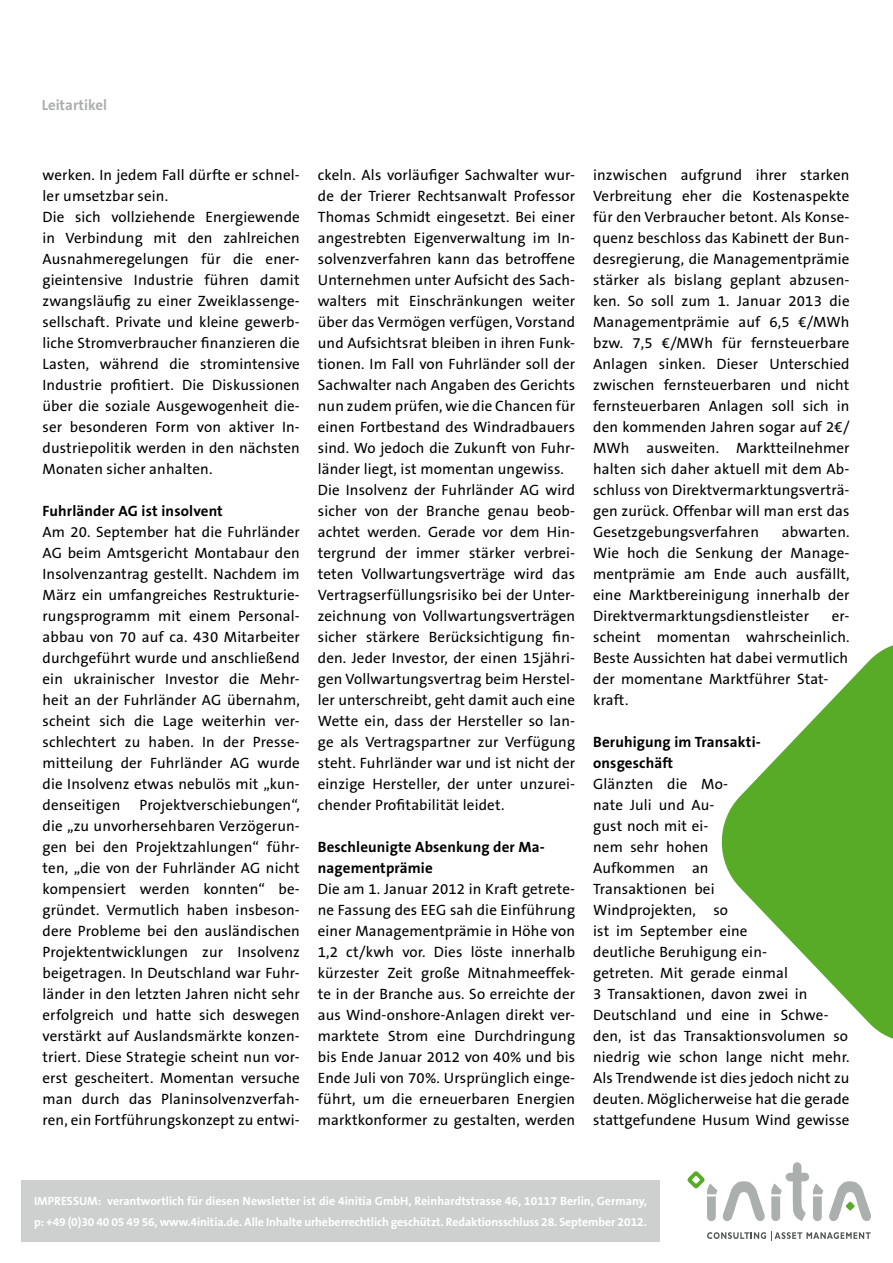
<style>
.page{position:relative;width:893px;height:1263px;background:#fff}
.page>*{position:absolute;margin:0;border:0;box-sizing:border-box;transform-origin:0 0}
.t1{font:15px/21px "The Sans B5 Plain";letter-spacing:.01em;color:#000;text-align:justify}
.t2{font:700 15px/21px "The Sans B7";letter-spacing:.01em;color:#000}
.t3{font:700 14.85px "The Sans B7";color:#abafad}
.t4{font:700 12px/21px "The Sans B7";letter-spacing:-.005em;color:#fff}
</style>
<div class="page">
<svg style="left:829px;top:1181px;width:42px;height:40px"></svg>
<svg style="left:707px;top:1232px;width:164px;height:9px"></svg>
<svg style="left:687px;top:1171px;width:78px;height:50px"></svg>
<svg style="left:771px;top:1162px;width:52px;height:59px"></svg>
<div style="left:21px;top:1180px;width:639px;height:62px;background:#cdd0cf"></div>
<svg style="left:721px;top:645px;width:172px;height:394px;fill:#57ab27"></svg>
<p class="t3" style="left:42px;top:97px;width:76px">Meldungen</p>
<p class="t3" style="left:42px;top:97px;width:67px">Leitartikel</p>
<p class="t1" style="left:43px;top:165px;width:259px;text-align:left">werken. In jedem Fall dürfte er schnel&shy;ler umsetzbar sein.<br>Die sich vollziehende Energiewende in Verbindung mit den zahlreichen Ausnahmeregelungen für die ener&shy;gieintensive Industrie führen damit zwangsläufig zu einer Zweiklassenge&shy;sellschaft. Private und kleine gewerb&shy;liche Stromverbraucher finanzieren die Lasten, während die stromintensive Industrie profitiert. Die Diskussionen über die soziale Ausgewogenheit die&shy;ser besonderen Form von aktiver In&shy;dustriepolitik werden in den nächsten Monaten sicher anhalten.</p>
<p class="t2" style="left:43px;top:501px;width:182px">Fuhrländer AG ist insolvent</p>
<p class="t1" style="left:43px;top:522px;width:259px">Am 20. September hat die Fuhrländer AG beim Amtsgericht Montabaur den Insolvenzantrag gestellt. Nachdem im März ein umfangreiches Restrukturie&shy;rungsprogramm mit einem Personal&shy;abbau von 70 auf ca. 430 Mitarbeiter durchgeführt wurde und anschließend ein ukrainischer Investor die Mehr&shy;heit an der Fuhrländer AG übernahm, scheint sich die Lage weiterhin ver&shy;schlechtert zu haben. In der Presse&shy;mitteilung der Fuhrländer AG wurde die Insolvenz etwas nebulös mit „kun&shy;denseitigen</p>
<p class="t1" style="left:43px;top:795px;width:259px;text-indent:97px">Projektverschiebungen“, die „zu unvorhersehbaren Verzögerun&shy;gen bei den Projektzahlungen“ führ&shy;ten, „die von der Fuhrländer AG nicht kompensiert werden konnten“ be&shy;gründet. Vermutlich haben insbeson&shy;dere Probleme bei den ausländischen Projektentwicklungen zur Insolvenz beigetragen. In Deutschland war Fuhr&shy;länder in den letzten Jahren nicht sehr erfolgreich und hatte sich deswegen verstärkt auf Auslandsmärkte konzen&shy;triert. Diese Strategie scheint nun vor&shy;erst gescheitert. Momentan versuche man durch das Planinsolvenzverfah&shy;ren, ein Fortführungskonzept zu entwi-</p>
<p class="t1" style="left:318px;top:165px;width:259px;text-align:left">ckeln. Als vorläufiger Sachwalter wur&shy;de der Trierer Rechtsanwalt Professor Thomas Schmidt eingesetzt. Bei einer angestrebten Eigenverwaltung im In&shy;solvenzverfahren kann das betroffene Unternehmen unter Aufsicht des Sach&shy;walters mit Einschränkungen weiter über das Vermögen verfügen, Vorstand und Aufsichtsrat bleiben in ihren Funk&shy;tionen. Im Fall von Fuhrländer soll der Sachwalter nach Angaben des Gerichts nun zudem prüfen, wie die Chancen für einen Fortbestand des Windradbauers sind. Wo jedoch die Zukunft von Fuhr&shy;länder liegt, ist momentan ungewiss.<br>Die Insolvenz der Fuhrländer AG wird sicher von der Branche genau beob&shy;achtet werden. Gerade vor dem Hin&shy;tergrund der immer stärker verbrei&shy;teten Vollwartungsverträge wird das Vertragserfüllungsrisiko bei der Unter&shy;zeichnung von Vollwartungsverträgen sicher stärkere Berücksichtigung fin&shy;den. Jeder Investor, der einen 15jähri&shy;gen Vollwartungsvertrag beim Herstel&shy;ler unterschreibt, geht damit auch eine Wette ein, dass der Hersteller so lan&shy;ge als Vertragspartner zur Verfügung steht. Fuhrländer war und ist nicht der einzige Hersteller, der unter unzurei&shy;chender Profitabilität leidet.</p>
<p class="t2" style="left:318px;top:837px;width:228px">Beschleunigte Absenkung der Ma&shy;nagementprämie</p>
<p class="t1" style="left:318px;top:879px;width:259px">Die am 1. Januar 2012 in Kraft getrete&shy;ne Fassung des EEG sah die Einführung einer Managementprämie in Höhe von 1,2 ct/kwh vor. Dies löste innerhalb kürzester Zeit große Mitnahmeeffek&shy;te in der Branche aus. So erreichte der aus Wind-onshore-Anlagen direkt ver&shy;marktete Strom eine Durchdringung bis Ende Januar 2012 von 40% und bis Ende Juli von 70%. Ursprünglich einge&shy;führt, um die erneuerbaren Energien marktkonformer zu gestalten, werden</p>
<p class="t1" style="left:593px;top:165px;width:258px">inzwischen aufgrund ihrer starken Verbreitung eher die Kostenaspekte für den Verbraucher betont. Als Konse&shy;quenz beschloss das Kabinett der Bun&shy;desregierung, die Managementprämie stärker als bislang geplant abzusen&shy;ken. So soll zum 1. Januar 2013 die Managementprämie auf 6,5 €/MWh bzw. 7,5 €/MWh für fernsteuerbare Anlagen sinken. Dieser Unterschied zwischen fernsteuerbaren und nicht fernsteuerbaren Anlagen soll sich in den kommenden Jahren sogar auf 2€/ MWh ausweiten. Marktteilnehmer halten sich daher aktuell mit dem Ab&shy;schluss von Direktvermarktungsverträ&shy;gen zurück. Offenbar will man erst das Gesetzgebungsverfahren</p>
<p class="t1" style="left:593px;top:522px;width:258px;text-indent:189px">abwarten.<br>Wie hoch die Senkung der Manage&shy;mentprämie am Ende auch ausfällt, eine Marktbereinigung innerhalb der Direktvermarktungsdienstleister</p>
<p class="t1" style="left:593px;top:606px;width:258px;text-align:left;text-indent:239px">er&shy;scheint momentan wahrscheinlich.<br>Beste Aussichten hat dabei vermutlich der momentane Marktführer Stat&shy;kraft.</p>
<p class="t2" style="left:593px;top:732px;width:169px">Beruhigung im Transakti&shy;onsgeschäft</p>
<p class="t1" style="left:593px;top:774px;width:258px;text-align:left">Glänzten die Mo-<br>nate Juli und Au-<br>gust noch mit ei-<br>nem sehr hohen<br>Aufkommen an<br>Transaktionen bei<br>Windprojekten, so<br>ist im September eine<br>deutliche Beruhigung ein-<br>getreten. Mit gerade einmal<br>3 Transaktionen, davon zwei in<br>Deutschland und eine in Schwe&shy;den, ist das Transaktionsvolumen so niedrig wie schon lange nicht mehr.<br>Als Trendwende ist dies jedoch nicht zu deuten. Möglicherweise hat die gerade stattgefundene Husum Wind gewisse</p>
<p class="t4" style="left:34px;top:1191px;width:614px">IMPRESSUM: verantwortlich für diesen Newsletter ist die 4initia GmbH, Reinhardtstrasse 46, 10117 Berlin, Germany, p: +49 (0)30 40 05 49 56, www.4initia.de. Alle Inhalte urheberrechtlich geschützt. Redaktionsschluss 28. September 2012.</p>
</div>
